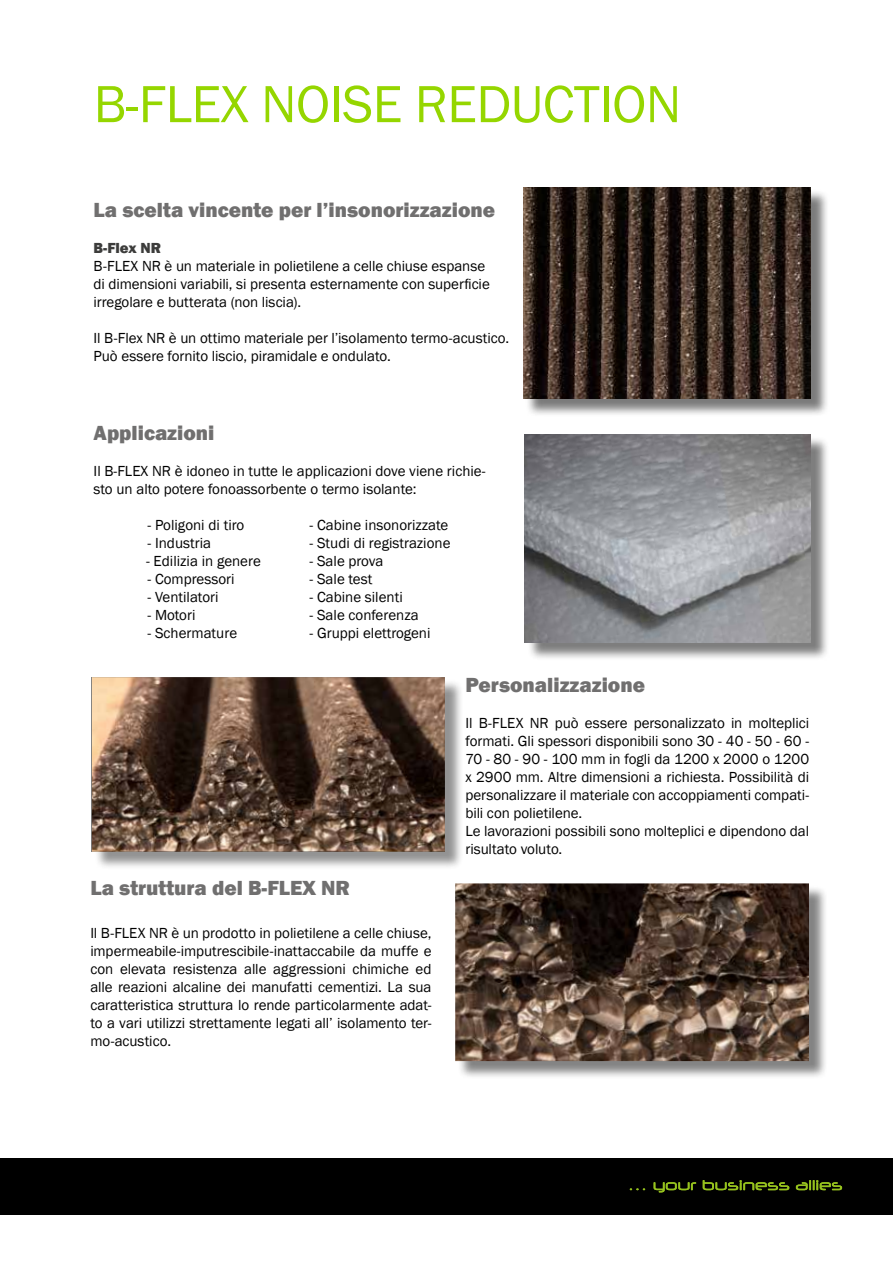
<style>
.page{position:relative;width:893px;height:1263px;background:#fff}
.page>*{position:absolute;margin:0;border:0;box-sizing:border-box;transform-origin:0 0}
.t1{font:54px "Franklin Gothic";letter-spacing:-.01em;color:#95d600}
.t2{font:800 21px "Franklin Gothic";color:#706f6f}
.t3{font:15px/18px "Franklin Gothic";letter-spacing:-.005em;color:#000}
.t4{font:800 15px "Franklin Gothic";color:#3c3c3b}
</style>
<div class="page">
<div style="left:0;top:1157px;width:893px;height:57px;background:#000"></div>
<svg style="left:630px;top:1188px;width:15px;height:2px"></svg>
<svg style="left:653px;top:1182px;width:43px;height:10px"></svg>
<svg style="left:703px;top:1180px;width:86px;height:10px"></svg>
<svg style="left:796px;top:1180px;width:46px;height:10px"></svg>
<div style="left:94px;top:679px;width:370px;height:191px;background:#000;opacity:.43"></div>
<img style="left:92px;top:677px;width:353px;height:174px">
<div style="left:525px;top:189px;width:305px;height:228px;background:#000;opacity:.52"></div>
<img style="left:523px;top:187px;width:288px;height:211px">
<div style="left:457px;top:886px;width:371px;height:194px;background:#000;opacity:.49"></div>
<img style="left:455px;top:883px;width:354px;height:178px">
<div style="left:527px;top:436px;width:303px;height:225px;background:#000;opacity:.51"></div>
<img style="left:525px;top:434px;width:286px;height:208px">
<h1 class="t1" style="left:94px;top:71px;width:589px">B-FLEX NOISE REDUCTION</h1>
<h2 class="t2" style="left:94px;top:197px;width:403px">La scelta vincente per l’insonorizzazione</h2>
<p class="t4" style="left:94px;top:239px;width:69px">B-Flex NR</p>
<p class="t3" style="left:94px;top:258px;width:398px">B-FLEX NR è un materiale in polietilene a celle chiuse espanse di dimensioni variabili, si presenta esternamente con superficie irregolare e butterata (non liscia).</p>
<p class="t3" style="left:94px;top:330px;width:417px">Il B-Flex NR è un ottimo materiale per l’isolamento termo-acustico.<br>Può essere fornito liscio, piramidale e ondulato.</p>
<h2 class="t2" style="left:94px;top:420px;width:122px">Applicazioni</h2>
<p class="t3" style="left:94px;top:463px;width:393px">Il B-FLEX NR è idoneo in tutte le applicazioni dove viene richie&shy;sto un alto potere fonoassorbente o termo isolante:</p>
<p class="t3" style="left:148px;top:517px;width:98px">- Poligoni di tiro</p>
<p class="t3" style="left:310px;top:517px;width:140px">- Cabine insonorizzate</p>
<p class="t3" style="left:148px;top:535px;width:65px">- Industria</p>
<p class="t3" style="left:310px;top:535px;width:142px">- Studi di registrazione</p>
<p class="t3" style="left:146px;top:553px;width:116px">- Edilizia in genere</p>
<p class="t3" style="left:310px;top:553px;width:75px">- Sale prova</p>
<p class="t3" style="left:148px;top:571px;width:88px">- Compressori</p>
<p class="t3" style="left:310px;top:571px;width:64px">- Sale test</p>
<p class="t3" style="left:148px;top:589px;width:72px">- Ventilatori</p>
<p class="t3" style="left:310px;top:589px;width:95px">- Cabine silenti</p>
<p class="t3" style="left:148px;top:607px;width:49px">- Motori</p>
<p class="t3" style="left:310px;top:607px;width:111px">- Sale conferenza</p>
<p class="t3" style="left:148px;top:625px;width:91px">- Schermature</p>
<p class="t3" style="left:310px;top:625px;width:122px">- Gruppi elettrogeni</p>
<h2 class="t2" style="left:465px;top:671px;width:181px">Personalizzazione</h2>
<p class="t3" style="left:465px;top:714px;width:345px">Il B-FLEX NR può essere personalizzato in molteplici formati. Gli spessori disponibili sono 30 - 40 - 50 - 60 - 70 - 80 - 90 - 100 mm in fogli da 1200 x 2000 o 1200 x 2900 mm. Altre dimensioni a richiesta. Possibilità di personalizzare il materiale con accoppiamenti compati&shy;bili con polietilene.<br>Le lavorazioni possibili sono molteplici e dipendono dal risultato voluto.</p>
<h2 class="t2" style="left:90px;top:874px;width:261px">La struttura del B-FLEX NR</h2>
<p class="t3" style="left:90px;top:924px;width:343px;text-align:justify">Il B-FLEX NR è un prodotto in polietilene a celle chiuse, impermeabile-imputrescibile-inattaccabile da muffe e con elevata resistenza alle aggressioni chimiche ed alle reazioni alcaline dei manufatti cementizi. La sua caratteristica struttura lo rende particolarmente adat&shy;to a vari utilizzi strettamente legati all’ isolamento ter&shy;mo-acustico.</p>
</div>
